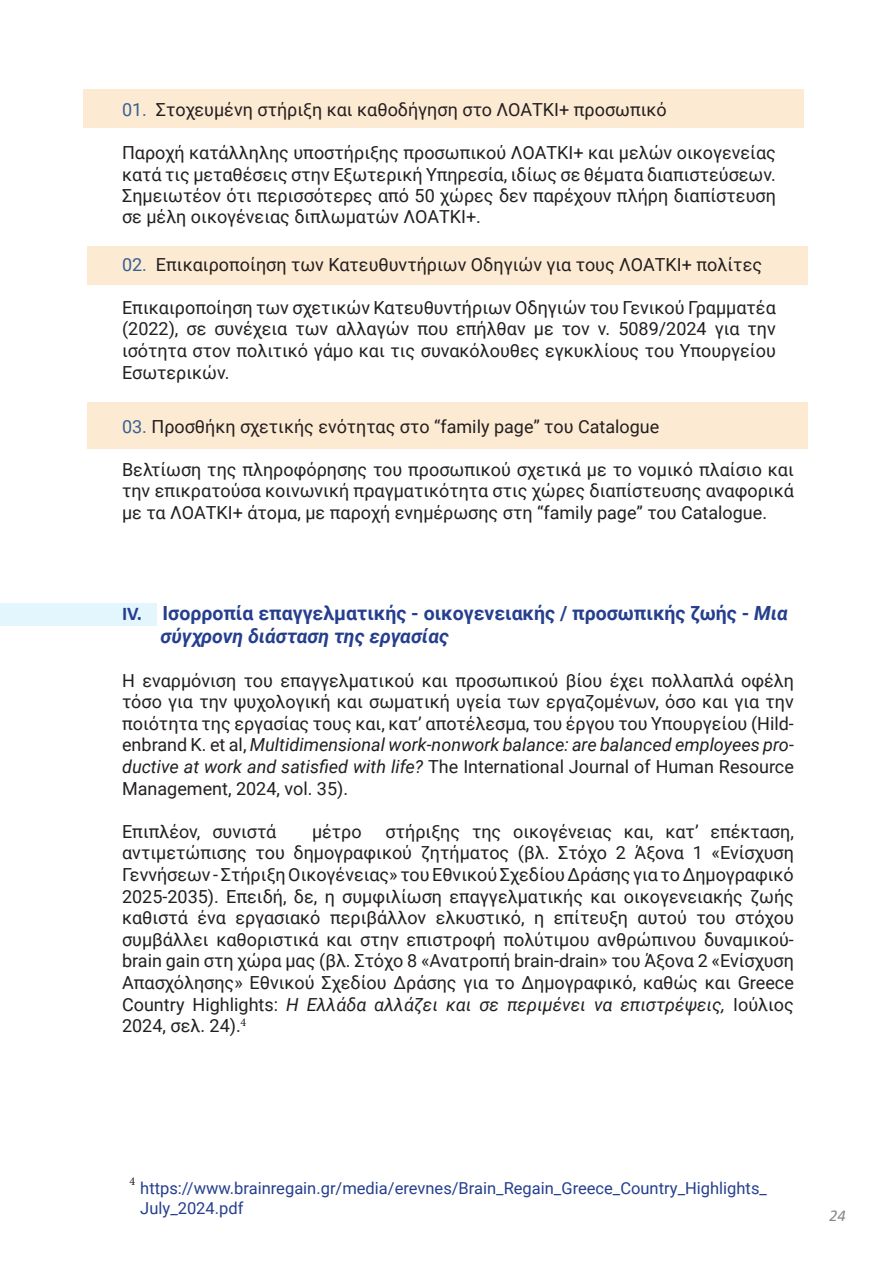
<style>
.page{position:relative;width:893px;height:1263px;background:#fff}
.page>*{position:absolute;margin:0;border:0;box-sizing:border-box;transform-origin:0 0}
.υποκεφαλαια{font:700 19.5px "Roboto";color:#253f8e}
.υποκεφαλαια-2{font:italic 700 19.5px "Roboto";color:#253f8e}
.Paragraph_Style_1{font:18px/21.6px "Roboto";color:#231f20;text-align:justify}
.t1{font:16.5px "Roboto";color:#253f8e}
.t2{font:italic 16.5px "Calibri";color:#231f20}
.t3{font:12px "Minion Pro";color:#231f20}
.s1{color:#376092}
.s2{font-family:"Calibri"}
.s3{font-style:italic}
</style>
<div class="page">
<div style="left:88px;top:246px;width:720px;height:38px;background:#fdead3"></div>
<div style="left:83px;top:90px;width:720px;height:38px;background:#fdead3"></div>
<div style="left:88px;top:402px;width:720px;height:46px;background:#fdead3"></div>
<div style="left:0;top:603px;width:157px;height:23px;background:#e3f6fd"></div>
<p class="Paragraph_Style_1" style="left:122px;top:98px;width:546px"><span class="s1">01.</span> Στοχευμένη στήριξη και καθοδήγηση στο ΛΟΑΤΚΙ+ προσωπικό</p>
<p class="Paragraph_Style_1" style="left:122px;top:141px;width:655px">Παροχή κατάλληλης υποστήριξης προσωπικού ΛΟΑΤΚΙ+ και μελών οικογενείας κατά τις μεταθέσεις στην Εξωτερική Υπηρεσία, ιδίως σε θέματα διαπιστεύσεων.<br>Σημειωτέον ότι περισσότερες από 50 χώρες δεν παρέχουν πλήρη διαπίστευση σε μέλη οικογένειας διπλωματών ΛΟΑΤΚΙ+.</p>
<p class="Paragraph_Style_1" style="left:122px;top:253px;width:641px"><span class="s1">02.</span> Επικαιροποίηση των Κατευθυντήριων Οδηγιών για τους ΛΟΑΤΚΙ+ πολίτες</p>
<p class="Paragraph_Style_1" style="left:122px;top:296px;width:655px">Επικαιροποίηση των σχετικών Κατευθυντήριων Οδηγιών του Γενικού Γραμματέα (2022), σε συνέχεια των αλλαγών που επήλθαν με τον ν. 5089/2024 για την ισότητα στον πολιτικό γάμο και τις συνακόλουθες εγκυκλίους του Υπουργείου Εσωτερικών.</p>
<p class="Paragraph_Style_1" style="left:122px;top:415px;width:539px"><span class="s1">03.</span> Προσθήκη σχετικής ενότητας στο “family page” του Catalogue</p>
<p class="Paragraph_Style_1" style="left:122px;top:458px;width:673px">Βελτίωση της πληροφόρησης του προσωπικού σχετικά με το νομικό πλαίσιο και την επικρατούσα κοινωνική πραγματικότητα στις χώρες διαπίστευσης αναφορικά με τα ΛΟΑΤΚΙ+ άτομα, με παροχή ενημέρωσης στη “family page” του Catalogue.</p>
<p class="υποκεφαλαια" style="left:122px;top:599px;width:667px"><span class="s2">IV.</span> Ισορροπία επαγγελματικής - οικογενειακής / προσωπικής ζωής - <span class="s3">Μια</span></p>
<p class="υποκεφαλαια-2" style="left:161px;top:623px;width:290px">σύγχρονη διάσταση της εργασίας</p>
<p class="Paragraph_Style_1" style="left:122px;top:669px;width:673px">Η εναρμόνιση του επαγγελματικού και προσωπικού βίου έχει πολλαπλά οφέλη τόσο για την ψυχολογική και σωματική υγεία των εργαζομένων, όσο και για την ποιότητα της εργασίας τους και, κατ’ αποτέλεσμα, του έργου του Υπουργείου (Hild&shy;enbrand Κ. et al, <span class="s3">Multidimensional work-nonwork balance: are balanced employees pro&shy;ductive at work and satisfied with life?</span> The International Journal of Human Resource Management, 2024, vol. 35).</p>
<p class="Paragraph_Style_1" style="left:122px;top:820px;width:156px">Επιπλέον, συνιστά</p>
<p class="Paragraph_Style_1" style="left:312px;top:820px;width:51px">μέτρο</p>
<p class="Paragraph_Style_1" style="left:122px;top:820px;width:673px;text-indent:263px">στήριξης της οικογένειας και, κατ’ επέκταση, αντιμετώπισης του δημογραφικού ζητήματος (βλ. Στόχο 2 Άξονα 1 «Ενίσχυση Γεννήσεων - Στήριξη Οικογένειας» του Εθνικού Σχεδίου Δράσης για το Δημογραφικό 2025-2035). Επειδή, δε, η συμφιλίωση επαγγελματικής και οικογενειακής ζωής καθιστά ένα εργασιακό περιβάλλον ελκυστικό, η επίτευξη αυτού του στόχου συμβάλλει καθοριστικά και στην επιστροφή πολύτιμου ανθρώπινου δυναμικού&shy;brain gain στη χώρα μας (βλ. Στόχο 8 «Ανατροπή brain-drain» του Άξονα 2 «Ενίσχυση Απασχόλησης» Εθνικού Σχεδίου Δράσης για το Δημογραφικό, καθώς και Greece Country Highlights: <span class="s3">Η Ελλάδα αλλάζει και σε περιμένει να επιστρέψεις,</span> Ιούλιος 2024, σελ. 24).</p>
<p class="t3" style="left:241px;top:1014px;width:7px">4</p>
<p class="t3" style="left:129px;top:1173px;width:7px">4</p>
<p class="t1" style="left:140px;top:1177px;width:628px">https://www.brainregain.gr/media/erevnes/Brain_Regain_Greece_Country_Highlights_</p>
<p class="t1" style="left:140px;top:1197px;width:105px">July_2024.pdf</p>
<p class="t2" style="left:829px;top:1204px;width:18px">24</p>
</div>
